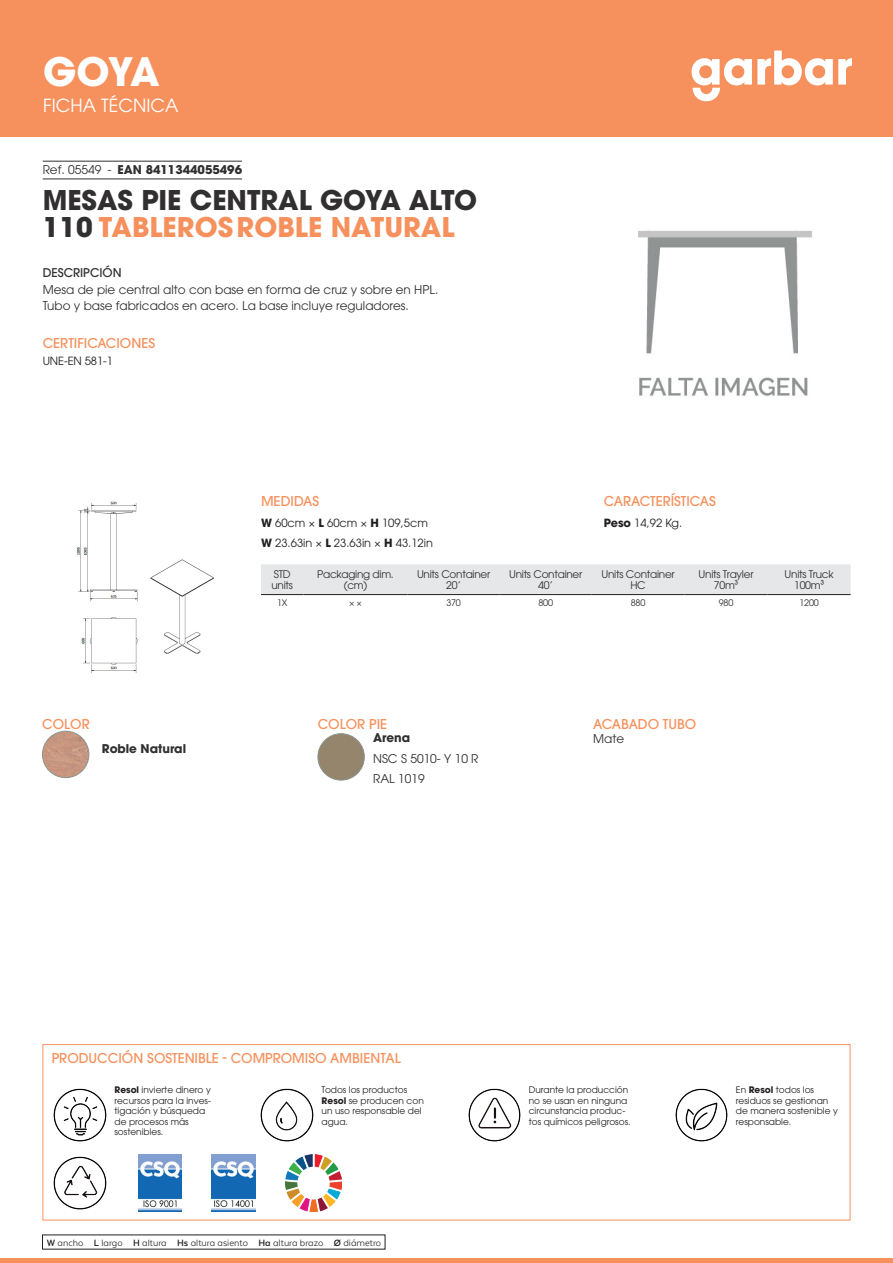
<style>
.page{position:relative;width:893px;height:1263px;background:#fff}
.page>*{position:absolute;margin:0;border:0;box-sizing:border-box;transform-origin:0 0}
.t1{font:700 39px "ITC Avant Garde Pro";color:#fff}
.t2{font:700 27px/27px "ITC Avant Garde Pro";color:#312f30}
.t3{font:18px "ITC Avant Garde Pro";color:#fff}
.t4{font:500 13.5px "ITC Avant Garde Pro";color:#f6915d}
.t5{font:12px/16.5px "ITC Avant Garde Pro";color:#312f30}
.t6{font:700 12px "ITC Avant Garde Pro";color:#312f30}
.t7{font:500 12px "ITC Avant Garde Pro";color:#312f30}
.t8{font:11.25px/20.4px "ITC Avant Garde Pro";color:#231f20}
.t9{font:10.5px/10.5px "ITC Avant Garde Pro";letter-spacing:-.025em;color:#312f30;text-align:center}
.t10{font:10.5px "Texta Alt";color:#231f20}
.t11{font:9px/10.5px "ITC Avant Garde Pro";color:#231f20}
.t12{font:9px "ITC Avant Garde Pro";letter-spacing:-.02em;color:#312f30}
.s1{font-weight:400}
.s2{color:#f6915d}
.s3{font-weight:700}
</style>
<div class="page">
<div style="left:0;top:0;width:893px;height:137px;background:#f6915d"></div>
<svg style="left:692px;top:51px;width:160px;height:50px"></svg>
<hr style="left:0;top:1259px;width:893px;height:4px;background:#f6915d">
<hr style="left:43px;top:161px;width:199px;height:1px;background:#312f30">
<hr style="left:43px;top:179px;width:199px;height:1px;background:#312f30">
<img style="left:638px;top:230px;width:175px;height:166px">
<img style="left:42px;top:731px;width:47px;height:47px;border-radius:23px">
<div style="left:42px;top:731px;width:47px;height:47px;border:1px solid #89948d;border-radius:50%"></div>
<div style="left:318px;top:734px;width:46px;height:46px;background:#95856c;border-radius:23px"></div>
<div style="left:318px;top:733px;width:46px;height:47px;border:1px solid #89948d;border-radius:50%"></div>
<img style="left:76px;top:501px;width:138px;height:172px">
<div style="left:261px;top:564px;width:590px;height:30px;background:#e6e7e9"></div>
<hr style="left:261px;top:594px;width:42px;height:1px;background:#231f20">
<hr style="left:303px;top:594px;width:105px;height:1px;background:#231f20">
<hr style="left:408px;top:594px;width:92px;height:1px;background:#231f20">
<hr style="left:500px;top:594px;width:92px;height:1px;background:#231f20">
<hr style="left:592px;top:594px;width:92px;height:1px;background:#231f20">
<hr style="left:684px;top:594px;width:84px;height:1px;background:#231f20">
<hr style="left:768px;top:594px;width:83px;height:1px;background:#231f20">
<img style="left:53px;top:1088px;width:54px;height:54px">
<img style="left:260px;top:1088px;width:54px;height:54px">
<img style="left:468px;top:1088px;width:53px;height:54px">
<img style="left:675px;top:1088px;width:53px;height:54px">
<img style="left:53px;top:1156px;width:54px;height:54px">
<img style="left:138px;top:1155px;width:44px;height:56px">
<img style="left:212px;top:1155px;width:43px;height:56px">
<img style="left:285px;top:1155px;width:57px;height:56px">
<div style="left:43px;top:1044px;width:807px;height:176px;border:1px solid #f6915d"></div>
<h1 class="t1" style="left:43px;top:46px;width:118px">GOYA</h1>
<h3 class="t3" style="left:43px;top:94px;width:137px">FICHA TÉCNICA</h3>
<h3 class="t6" style="left:43px;top:162px;width:201px"><span class="s1">Ref. 05549 -</span> EAN 8411344055496</h3>
<h2 class="t2" style="left:43px;top:186px;width:436px">MESAS PIE CENTRAL GOYA ALTO<br>110 <span class="s2">TABLEROSROBLE NATURAL</span></h2>
<h3 class="t7" style="left:43px;top:265px;width:80px">DESCRIPCIÓN</h3>
<h3 class="t5" style="left:43px;top:281px;width:397px">Mesa de pie central alto con base en forma de cruz y sobre en HPL.<br>Tubo y base fabricados en acero. La base incluye reguladores.</h3>
<h3 class="t4" style="left:43px;top:334px;width:114px">CERTIFICACIONES</h3>
<p class="t8" style="left:43px;top:351px;width:72px">UNE-EN 581-1</p>
<h3 class="t4" style="left:42px;top:715px;width:49px">COLOR</h3>
<h3 class="t6" style="left:102px;top:740px;width:86px">Roble Natural</h3>
<h3 class="t4" style="left:604px;top:493px;width:114px">CARACTERÍSTICAS</h3>
<p class="t8" style="left:604px;top:512px;width:80px"><span class="s3">Peso</span> 14,92 Kg.</p>
<h3 class="t4" style="left:261px;top:493px;width:60px">MEDIDAS</h3>
<p class="t8" style="left:261px;top:512px;width:173px"><span class="s3">W</span> 60cm × <span class="s3">L</span> 60cm × <span class="s3">H</span> 109,5cm<br><span class="s3">W</span> 23.63in × <span class="s3">L</span> 23.63in × <span class="s3">H</span> 43.12in</p>
<p class="t9" style="left:271px;top:569px;width:23px;text-align:left">STD units</p>
<p class="t9" style="left:317px;top:569px;width:78px">Packaging dim. (cm)</p>
<p class="t9" style="left:417px;top:569px;width:75px">Units Container<br>20’</p>
<p class="t9" style="left:509px;top:569px;width:75px">Units Container<br>40’</p>
<p class="t9" style="left:601px;top:569px;width:75px">Units Container<br>HC</p>
<p class="t9" style="left:699px;top:569px;width:56px">Units Trayler<br>70m³</p>
<p class="t9" style="left:785px;top:569px;width:51px">Units Truck<br>100m³</p>
<p class="t12" style="left:277px;top:597px;width:12px">1X</p>
<p class="t12" style="left:349px;top:597px;width:15px">× ×</p>
<p class="t12" style="left:446px;top:597px;width:16px">370</p>
<p class="t12" style="left:538px;top:597px;width:16px">800</p>
<p class="t12" style="left:631px;top:597px;width:16px">880</p>
<p class="t12" style="left:719px;top:597px;width:16px">980</p>
<p class="t12" style="left:799px;top:597px;width:21px">1200</p>
<h3 class="t4" style="left:318px;top:715px;width:71px">COLOR PIE</h3>
<h3 class="t6" style="left:373px;top:729px;width:39px">Arena</h3>
<h3 class="t5" style="left:373px;top:748px;width:107px;line-height:20.7px">NSC S 5010- Y 10 R<br>RAL 1019</h3>
<h3 class="t4" style="left:593px;top:715px;width:105px">ACABADO TUBO</h3>
<h3 class="t5" style="left:593px;top:730px;width:33px">Mate</h3>
<h3 class="t4" style="left:52px;top:1050px;width:350px">PRODUCCIÓN SOSTENIBLE - COMPROMISO AMBIENTAL</h3>
<p class="t11" style="left:114px;top:1085px;width:98px"><span class="s3">Resol</span> invierte dinero y recursos para la inves&shy;tigación y búsqueda de procesos más sostenibles.</p>
<p class="t11" style="left:322px;top:1085px;width:104px">Todos los productos<br><span class="s3">Resol</span> se producen con un uso responsable del agua.</p>
<p class="t11" style="left:529px;top:1085px;width:103px">Durante la producción no se usan en ninguna circunstancia produc&shy;tos químicos peligrosos.</p>
<p class="t11" style="left:736px;top:1085px;width:103px">En <span class="s3">Resol</span> todos los residuos se gestionan de manera sostenible y responsable.</p>
<p class="t10" style="left:47px;top:1237px;width:336px"><span class="s3">W</span> ancho <span class="s3">L</span> largo <span class="s3">H</span> altura <span class="s3">Hs</span> altura asiento <span class="s3">Ha</span> altura brazo <span class="s3">Ø</span> diámetro</p>
</div>
